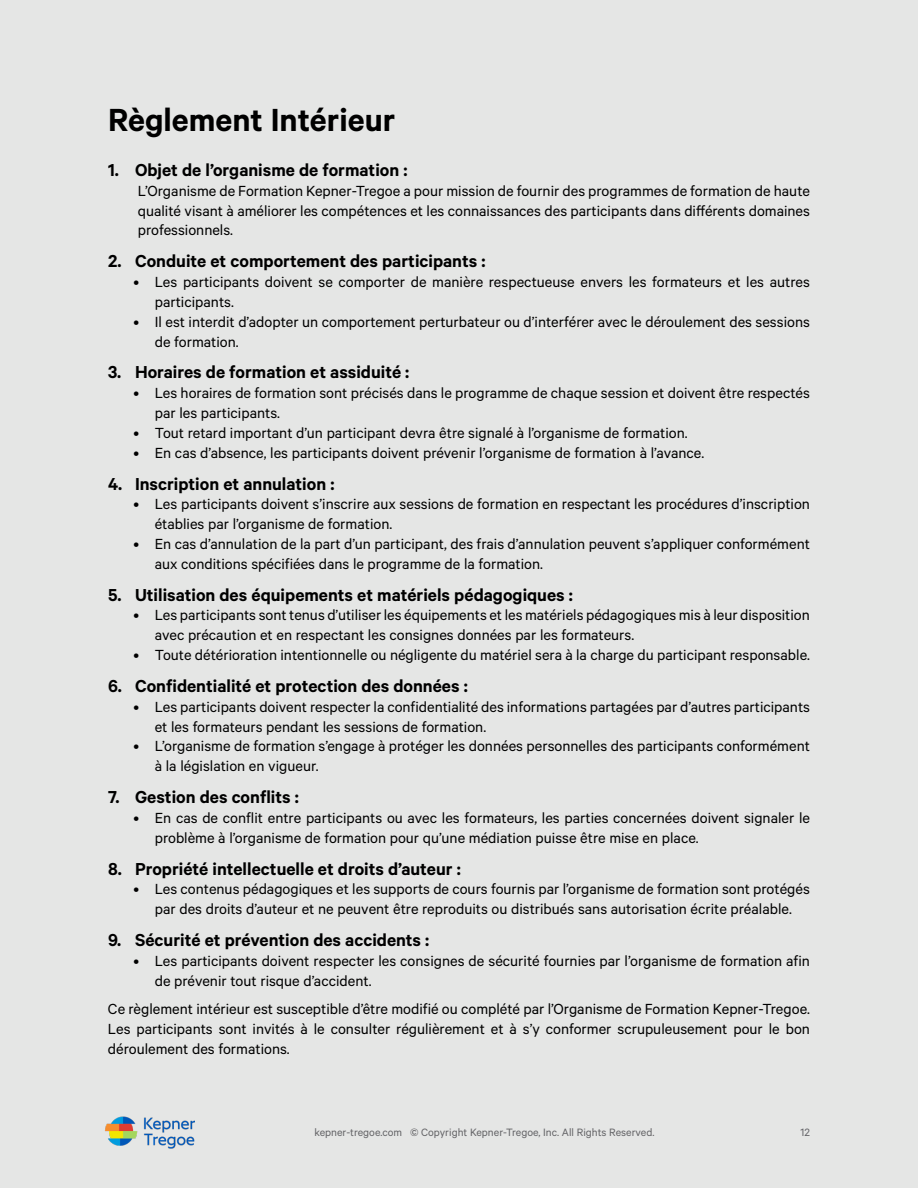
<style>
.page{position:relative;width:918px;height:1188px;background:#e5e6e5}
.page>*{position:absolute;margin:0;border:0;box-sizing:border-box;transform-origin:0 0}
.t1{font:600 36px "Calibre";color:#000}
.t2{font:600 19.5px "Calibre";color:#000}
.t3{font:16.5px/19.8px "Calibre";color:#000}
.t4{font:12px "Calibre";color:#636366}
.t5{font:12px "Calibre";color:#636367}
</style>
<div class="page">
<img style="left:105px;top:1117px;width:89px;height:31px">
<h1 class="t1" style="left:108px;top:99px;width:289px">Règlement Intérieur</h1>
<p class="t2" style="left:108px;top:158px;width:301px">1. Objet de l’organisme de formation :</p>
<p class="t3" style="left:138px;top:180px;width:674px;text-align:justify">L’Organisme de Formation Kepner-Tregoe a pour mission de fournir des programmes de formation de haute qualité visant à améliorer les compétences et les connaissances des participants dans différents domaines professionnels.</p>
<p class="t2" style="left:108px;top:250px;width:379px">2. Conduite et comportement des participants :</p>
<p class="t3" style="left:155px;top:272px;width:657px;text-indent:-21px">• Les participants doivent se comporter de manière respectueuse envers les formateurs et les autres participants.</p>
<p class="t3" style="left:155px;top:311px;width:657px;text-indent:-21px">• Il est interdit d’adopter un comportement perturbateur ou d’interférer avec le déroulement des sessions de formation.</p>
<p class="t2" style="left:108px;top:361px;width:303px">3. Horaires de formation et assiduité :</p>
<p class="t3" style="left:155px;top:383px;width:657px;text-indent:-21px">• Les horaires de formation sont précisés dans le programme de chaque session et doivent être respectés par les participants.</p>
<p class="t3" style="left:134px;top:422px;width:556px">• Tout retard important d’un participant devra être signalé à l’organisme de formation.</p>
<p class="t3" style="left:134px;top:442px;width:572px">• En cas d’absence, les participants doivent prévenir l’organisme de formation à l’avance.</p>
<p class="t2" style="left:108px;top:472px;width:228px">4. Inscription et annulation :</p>
<p class="t3" style="left:155px;top:494px;width:657px;text-indent:-21px">• Les participants doivent s’inscrire aux sessions de formation en respectant les procédures d’inscription établies par l’organisme de formation.</p>
<p class="t3" style="left:155px;top:533px;width:657px;text-indent:-21px">• En cas d’annulation de la part d’un participant, des frais d’annulation peuvent s’appliquer conformément aux conditions spécifiées dans le programme de la formation.</p>
<p class="t2" style="left:108px;top:583px;width:467px">5. Utilisation des équipements et matériels pédagogiques :</p>
<p class="t3" style="left:155px;top:605px;width:657px;text-indent:-21px">• Les participants sont tenus d’utiliser les équipements et les matériels pédagogiques mis à leur disposition avec précaution et en respectant les consignes données par les formateurs.</p>
<p class="t3" style="left:134px;top:644px;width:678px">• Toute détérioration intentionnelle ou négligente du matériel sera à la charge du participant responsable.</p>
<p class="t2" style="left:108px;top:674px;width:361px">6. Confidentialité et protection des données :</p>
<p class="t3" style="left:155px;top:696px;width:657px;text-indent:-21px">• Les participants doivent respecter la confidentialité des informations partagées par d’autres participants et les formateurs pendant les sessions de formation.</p>
<p class="t3" style="left:155px;top:736px;width:657px;text-indent:-21px">• L’organisme de formation s’engage à protéger les données personnelles des participants conformément à la législation en vigueur.</p>
<p class="t2" style="left:108px;top:785px;width:192px">7. Gestion des conflits :</p>
<p class="t3" style="left:155px;top:807px;width:657px;text-indent:-21px">• En cas de conflit entre participants ou avec les formateurs, les parties concernées doivent signaler le problème à l’organisme de formation pour qu’une médiation puisse être mise en place.</p>
<p class="t2" style="left:108px;top:857px;width:354px">8. Propriété intellectuelle et droits d’auteur :</p>
<p class="t3" style="left:134px;top:879px;width:678px;text-align:center">• Les contenus pédagogiques et les supports de cours fournis par l’organisme de formation sont protégés par des droits d’auteur et ne peuvent être reproduits ou distribués sans autorisation écrite préalable.</p>
<p class="t2" style="left:108px;top:928px;width:323px">9. Sécurité et prévention des accidents :</p>
<p class="t3" style="left:155px;top:950px;width:657px;text-indent:-21px">• Les participants doivent respecter les consignes de sécurité fournies par l’organisme de formation afin de prévenir tout risque d’accident.</p>
<p class="t3" style="left:108px;top:998px;width:704px;text-align:justify">Ce règlement intérieur est susceptible d’être modifié ou complété par l’Organisme de Formation Kepner-Tregoe.<br>Les participants sont invités à le consulter régulièrement et à s’y conformer scrupuleusement pour le bon déroulement des formations.</p>
<p class="t4" style="left:314px;top:1125px;width:342px">kepner-tregoe.com © Copyright Kepner-Tregoe, Inc. All Rights Reserved.</p>
<p class="t5" style="left:801px;top:1125px;width:11px">12</p>
</div>
